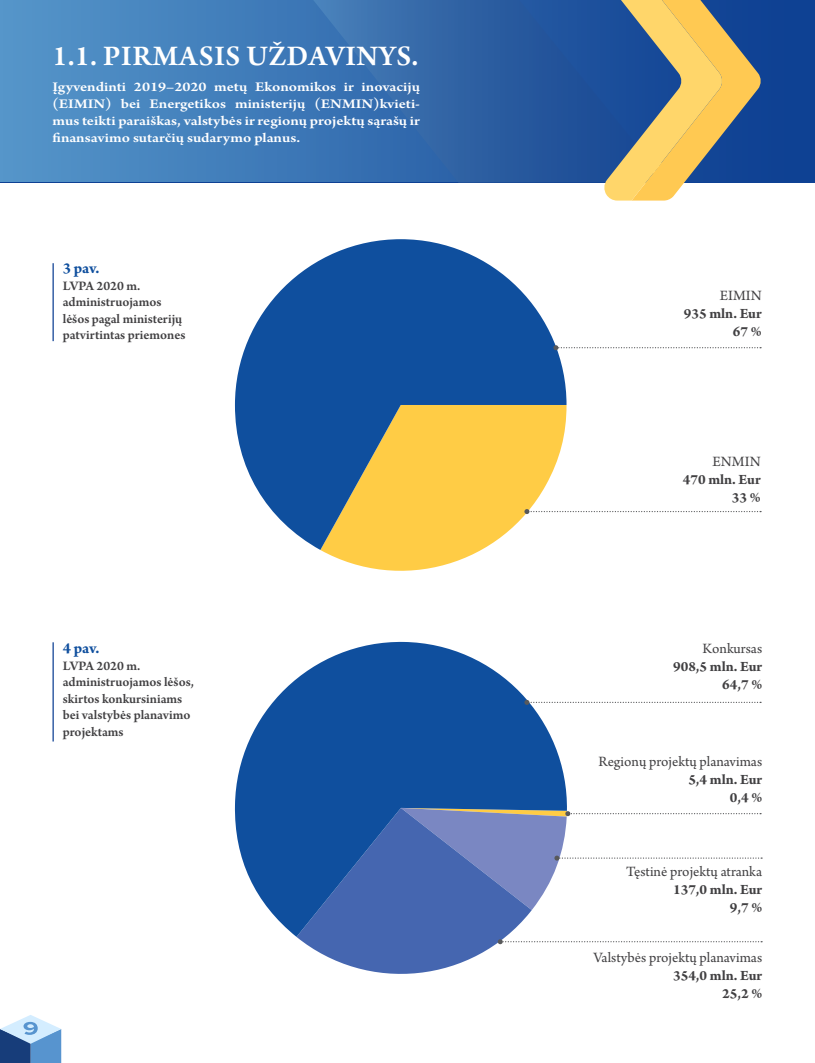
<style>
.page{position:relative;width:815px;height:1063px;background:#fff}
.page>*{position:absolute;margin:0;border:0;box-sizing:border-box;transform-origin:0 0}
.t1{font:600 30px "Arno Pro";letter-spacing:.02em;color:#fff}
.t2{font:700 16.25px "Arno Pro";letter-spacing:-.015em;color:#0f4f9e}
.t3{font:15px "Arno Pro";color:#414042}
.t4{font:700 15px/18px "Arno Pro";color:#414042;text-align:right}
.t5{font:600 14px/16.9px "Arno Pro";letter-spacing:-.005em;color:#fff;text-align:justify;scale:1.16 1}
.t6{font:600 13.75px/16.5px "Arno Pro";color:#414042}
</style>
<div class="page">
<svg style="left:0;top:0;width:815px;height:182px;background:#407cb9"></svg>
<svg style="left:275px;top:0;width:325px;height:183px;background:#2f64a7"></svg>
<svg style="left:600px;top:0;width:162px;height:201px;background:#929380"></svg>
<hr style="left:53px;top:263px;width:1px;height:78px;background:#0d4094">
<hr style="left:53px;top:642px;width:1px;height:100px;background:#0d4094">
<svg style="left:320px;top:550px;width:161px;height:21px;fill:#ffcc45"></svg>
<svg style="left:235px;top:239px;width:332px;height:311px;fill:#0f4f9e"></svg>
<svg style="left:296px;top:937px;width:209px;height:37px;fill:#4566b0"></svg>
<svg style="left:234px;top:641px;width:333px;height:296px;fill:#0f4f9e"></svg>
<svg style="left:553px;top:345px;width:208px;height:5px"></svg>
<svg style="left:524px;top:509px;width:237px;height:5px"></svg>
<svg style="left:524px;top:700px;width:237px;height:5px"></svg>
<svg style="left:401px;top:808px;width:361px;height:102px"></svg>
<svg style="left:498px;top:939px;width:264px;height:5px"></svg>
<svg style="left:0;top:1015px;width:61px;height:48px;background:#7ea2cb"></svg>
<h1 class="t1" style="left:53px;top:39px;width:367px">1.1. PIRMASIS UŽDAVINYS.</h1>
<p class="t5" style="left:53px;top:79px;width:318px">Įgyvendinti 2019–2020 metų Ekonomikos ir inovacijų (EIMIN) bei Energetikos ministerijų (ENMIN)kvieti&shy;mus teikti paraiškas, valstybės ir regionų projektų sąrašų ir finansavimo sutarčių sudarymo planus.</p>
<p class="t2" style="left:63px;top:259px;width:38px">3 pav.</p>
<p class="t6" style="left:63px;top:278px;width:124px">LVPA 2020 m. administruojamos lėšos pagal ministerijų patvirtintas priemones</p>
<p class="t2" style="left:63px;top:639px;width:38px">4 pav.</p>
<p class="t6" style="left:63px;top:658px;width:133px">LVPA 2020 m. administruojamos lėšos, skirtos konkursiniams bei valstybės planavimo projektams</p>
<p class="t3" style="left:720px;top:287px;width:43px">EIMIN</p>
<p class="t4" style="left:684px;top:305px;width:79px">935 mln. Eur<br>67 %</p>
<p class="t3" style="left:713px;top:453px;width:50px">ENMIN</p>
<p class="t4" style="left:683px;top:471px;width:79px">470 mln. Eur<br>33 %</p>
<p class="t3" style="left:702px;top:640px;width:61px">Konkursas</p>
<p class="t4" style="left:673px;top:659px;width:91px">908,5 mln. Eur<br>64,7 %</p>
<p class="t3" style="left:598px;top:753px;width:165px">Regionų projektų planavimas</p>
<p class="t4" style="left:688px;top:771px;width:75px">5,4 mln. Eur<br>0,4 %</p>
<p class="t3" style="left:626px;top:863px;width:137px">Tęstinė projektų atranka</p>
<p class="t4" style="left:673px;top:881px;width:91px">137,0 mln. Eur<br>9,7 %</p>
<p class="t3" style="left:594px;top:949px;width:170px">Valstybės projektų planavimas</p>
<p class="t4" style="left:673px;top:967px;width:91px">354,0 mln. Eur<br>25,2 %</p>
</div>
